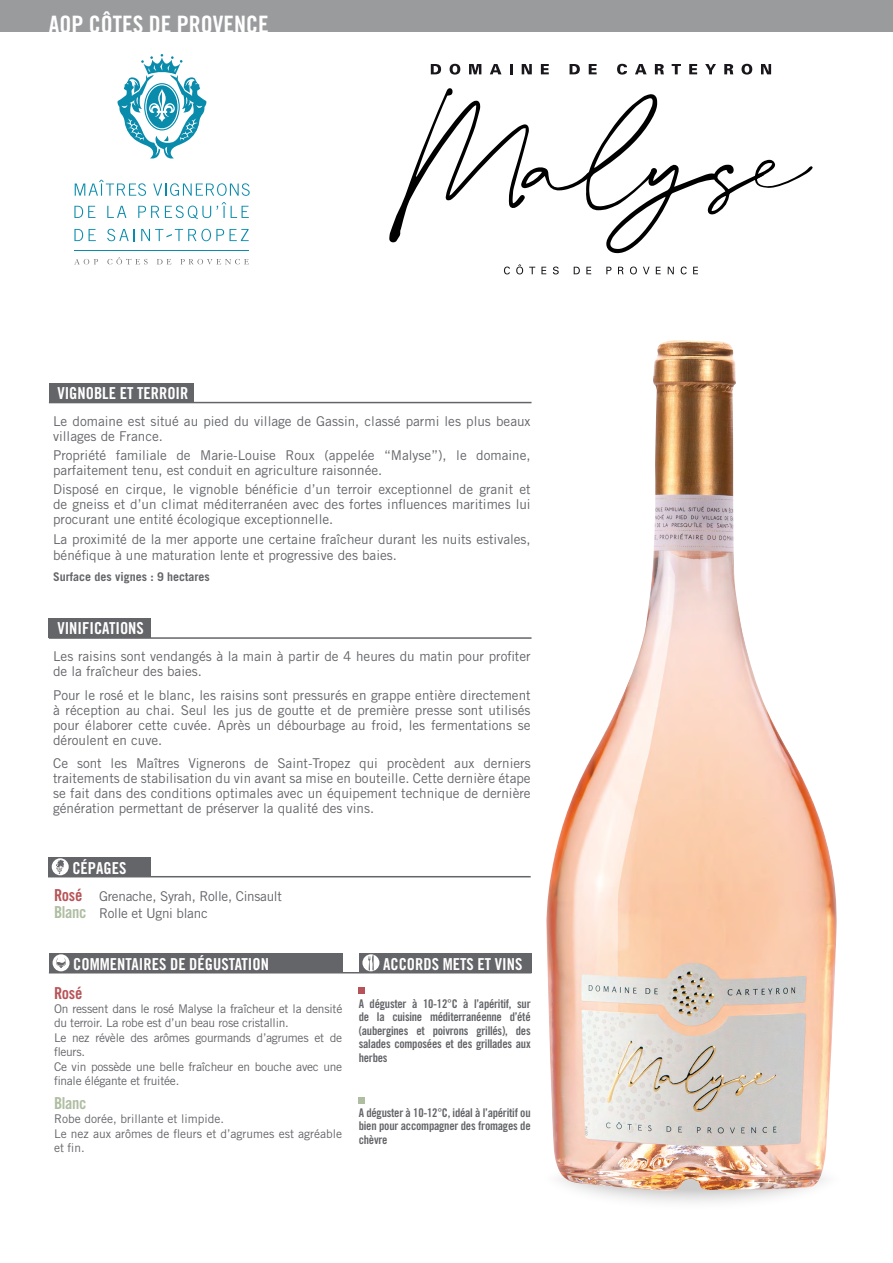
<style>
.page{position:relative;width:893px;height:1263px;background:#fff}
.page>*{position:absolute;margin:0;border:0;box-sizing:border-box;transform-origin:0 0}
.t1{font:24px "Trade Gothic LT Std Bd Cn 20";color:#fff}
.t2{font:16.5px "Trade Gothic LT Std Bd Cn 20";color:#fff}
.t3{font:16.5px "Trade Gothic LT Std Bd Cn 20";letter-spacing:-.02em;color:#afbda1}
.t4{font:16.5px "Trade Gothic LT Std Bd Cn 20";color:#b75358}
.t5{font:13.5px/15px "Trade Gothic LT Std";color:#646569}
.t6{font:13.5px/16.5px "Trade Gothic LT Std";letter-spacing:-.02em;color:#646569}
.t7{font:12px/13.5px "Trade Gothic LT Std Bd Cn 20";letter-spacing:-.02em;color:#646569;text-align:justify}
.t8{font:12px/14.4px "Trade Gothic LT Std";letter-spacing:-.02em;color:#646569}
.t9{font:12px/14.4px "Trade Gothic LT Std";color:#646569}
.t10{font:700 12px "Trade Gothic LT Std";color:#646569}
.s1{font-family:"Trade Gothic LT Std Bd Cn 20";font-size:16.5px;color:#b75358}
.s2{font-family:"Trade Gothic LT Std Bd Cn 20";font-size:16.5px;color:#afbda1}
</style>
<div class="page">
<svg style="left:537px;top:1142px;width:310px;height:73px"></svg>
<img style="left:546px;top:340px;width:294px;height:851px">
<div style="left:49px;top:383px;width:144px;height:20px;background:#646569"></div>
<div style="left:49px;top:618px;width:102px;height:20px;background:#646569"></div>
<svg style="left:359px;top:988px;width:6px;height:6px"></svg>
<div style="left:0;top:0;width:893px;height:32px;background:#9a9b9d"></div>
<svg style="left:117px;top:54px;width:89px;height:104px"></svg>
<hr style="left:75px;top:250px;width:174px;height:1px;background:#098bac">
<svg style="left:75px;top:180px;width:71px;height:16px"></svg>
<svg style="left:153px;top:183px;width:97px;height:13px"></svg>
<svg style="left:74px;top:206px;width:21px;height:12px"></svg>
<svg style="left:107px;top:206px;width:19px;height:12px"></svg>
<svg style="left:138px;top:206px;width:21px;height:12px"></svg>
<svg style="left:165px;top:202px;width:84px;height:17px"></svg>
<svg style="left:74px;top:229px;width:9px;height:12px"></svg>
<svg style="left:89px;top:229px;width:7px;height:12px"></svg>
<svg style="left:107px;top:229px;width:28px;height:12px"></svg>
<svg style="left:230px;top:229px;width:19px;height:12px"></svg>
<svg style="left:141px;top:229px;width:83px;height:12px"></svg>
<svg style="left:107px;top:257px;width:41px;height:7px"></svg>
<svg style="left:157px;top:259px;width:14px;height:5px"></svg>
<svg style="left:74px;top:259px;width:24px;height:5px"></svg>
<svg style="left:180px;top:259px;width:69px;height:5px"></svg>
<hr style="left:49px;top:402px;width:482px;height:1px;background:#646569">
<hr style="left:49px;top:637px;width:482px;height:2px;background:#646569">
<div style="left:48px;top:857px;width:102px;height:20px;background:#646569"></div>
<div style="left:52px;top:858px;width:17px;height:17px;background:#fff;border-radius:50%"></div>
<svg style="left:56px;top:859px;width:8px;height:15px"></svg>
<div style="left:49px;top:953px;width:293px;height:20px;background:#646569"></div>
<svg style="left:53px;top:954px;width:17px;height:17px"></svg>
<svg style="left:55px;top:957px;width:12px;height:11px"></svg>
<div style="left:359px;top:953px;width:172px;height:20px;background:#646569"></div>
<div style="left:362px;top:954px;width:17px;height:17px;background:#fff;border-radius:50%"></div>
<svg style="left:368px;top:955px;width:6px;height:16px"></svg>
<hr style="left:48px;top:876px;width:483px;height:1px;background:#646569">
<hr style="left:49px;top:972px;width:482px;height:1px;background:#646569">
<svg style="left:389px;top:88px;width:424px;height:165px"></svg>
<svg style="left:504px;top:266px;width:6px;height:8px"></svg>
<svg style="left:516px;top:264px;width:7px;height:10px"></svg>
<svg style="left:529px;top:267px;width:6px;height:7px"></svg>
<svg style="left:541px;top:267px;width:5px;height:7px"></svg>
<svg style="left:553px;top:267px;width:6px;height:7px"></svg>
<svg style="left:574px;top:267px;width:6px;height:7px"></svg>
<svg style="left:586px;top:267px;width:5px;height:7px"></svg>
<svg style="left:606px;top:267px;width:5px;height:7px"></svg>
<svg style="left:618px;top:267px;width:5px;height:7px"></svg>
<svg style="left:630px;top:267px;width:7px;height:7px"></svg>
<svg style="left:643px;top:267px;width:7px;height:7px"></svg>
<svg style="left:656px;top:267px;width:5px;height:7px"></svg>
<svg style="left:668px;top:267px;width:6px;height:7px"></svg>
<svg style="left:681px;top:266px;width:6px;height:8px"></svg>
<svg style="left:693px;top:267px;width:5px;height:7px"></svg>
<svg style="left:431px;top:64px;width:10px;height:10px"></svg>
<svg style="left:450px;top:64px;width:10px;height:11px"></svg>
<svg style="left:469px;top:64px;width:12px;height:10px"></svg>
<svg style="left:490px;top:64px;width:11px;height:10px"></svg>
<svg style="left:510px;top:64px;width:3px;height:10px"></svg>
<svg style="left:522px;top:64px;width:10px;height:10px"></svg>
<svg style="left:541px;top:64px;width:8px;height:10px"></svg>
<svg style="left:570px;top:64px;width:10px;height:10px"></svg>
<svg style="left:589px;top:64px;width:8px;height:10px"></svg>
<svg style="left:617px;top:64px;width:10px;height:11px"></svg>
<svg style="left:635px;top:64px;width:12px;height:10px"></svg>
<svg style="left:655px;top:64px;width:9px;height:10px"></svg>
<svg style="left:672px;top:64px;width:9px;height:10px"></svg>
<svg style="left:689px;top:64px;width:8px;height:10px"></svg>
<svg style="left:705px;top:64px;width:11px;height:10px"></svg>
<svg style="left:724px;top:64px;width:9px;height:10px"></svg>
<svg style="left:741px;top:64px;width:11px;height:11px"></svg>
<svg style="left:761px;top:64px;width:10px;height:10px"></svg>
<svg style="left:359px;top:1097px;width:6px;height:6px"></svg>
<h1 class="t1" style="left:49px;top:9px;width:221px">AOP CÔTES DE PROVENCE</h1>
<p class="t2" style="left:57px;top:383px;width:133px">VIGNOBLE ET TERROIR</p>
<p class="t5" style="left:53px;top:413px;width:479px">Le domaine est situé au pied du village de Gassin, classé parmi les plus beaux villages de France.</p>
<p class="t5" style="left:53px;top:448px;width:479px">Propriété familiale de Marie-Louise Roux (appelée “Malyse”), le domaine, parfaitement tenu, est conduit en agriculture raisonnée.</p>
<p class="t5" style="left:53px;top:482px;width:479px;text-align:justify">Disposé en cirque, le vignoble bénéficie d’un terroir exceptionnel de granit et de gneiss et d’un climat méditerranéen avec des fortes influences maritimes lui procurant une entité écologique exceptionnelle.</p>
<p class="t5" style="left:53px;top:530px;width:479px;line-height:16.5px">La proximité de la mer apporte une certaine fraîcheur durant les nuits estivales, bénéfique à une maturation lente et progressive des baies.</p>
<p class="t10" style="left:53px;top:569px;width:158px">Surface des vignes : 9 hectares</p>
<p class="t2" style="left:57px;top:618px;width:88px">VINIFICATIONS</p>
<p class="t5" style="left:53px;top:649px;width:479px">Les raisins sont vendangés à la main à partir de 4 heures du matin pour profiter de la fraîcheur des baies.</p>
<p class="t5" style="left:53px;top:687px;width:479px;text-align:justify">Pour le rosé et le blanc, les raisins sont pressurés en grappe entière directement à réception au chai. Seul les jus de goutte et de première presse sont utilisés pour élaborer cette cuvée. Après un débourbage au froid, les fermentations se déroulent en cuve.</p>
<p class="t5" style="left:53px;top:756px;width:479px;text-align:justify">Ce sont les Maîtres Vignerons de Saint-Tropez qui procèdent aux derniers traitements de stabilisation du vin avant sa mise en bouteille. Cette dernière étape se fait dans des conditions optimales avec un équipement technique de dernière génération permettant de préserver la qualité des vins.</p>
<p class="t2" style="left:72px;top:858px;width:56px">CÉPAGES</p>
<p class="t6" style="left:54px;top:888px;width:229px"><span class="s1">Rosé</span> Grenache, Syrah, Rolle, Cinsault<br><span class="s2">Blanc</span> Rolle et Ugni blanc</p>
<p class="t2" style="left:73px;top:954px;width:197px">COMMENTAIRES DE DÉGUSTATION</p>
<p class="t2" style="left:383px;top:954px;width:141px">ACCORDS METS ET VINS</p>
<p class="t4" style="left:54px;top:982px;width:30px">Rosé</p>
<p class="t8" style="left:54px;top:1001px;width:290px">On ressent dans le rosé Malyse la fraîcheur et la densité du terroir. La robe est d’un beau rose cristallin.<br>Le nez révèle des arômes gourmands d’agrumes et de fleurs.<br>Ce vin possède une belle fraîcheur en bouche avec une finale élégante et fruitée.</p>
<p class="t3" style="left:54px;top:1093px;width:34px">Blanc</p>
<p class="t9" style="left:54px;top:1112px;width:290px">Robe dorée, brillante et limpide.<br>Le nez aux arômes de fleurs et d’agrumes est agréable et fin.</p>
<p class="t7" style="left:359px;top:996px;width:173px">A déguster à 10-12°C à l’apéritif, sur de la cuisine méditerranéenne d’été (aubergines et poivrons grillés), des salades composées et des grillades aux herbes</p>
<p class="t7" style="left:359px;top:1106px;width:173px">A déguster à 10-12°C, idéal à l’apéritif ou bien pour accompagner des fromages de chèvre</p>
</div>
